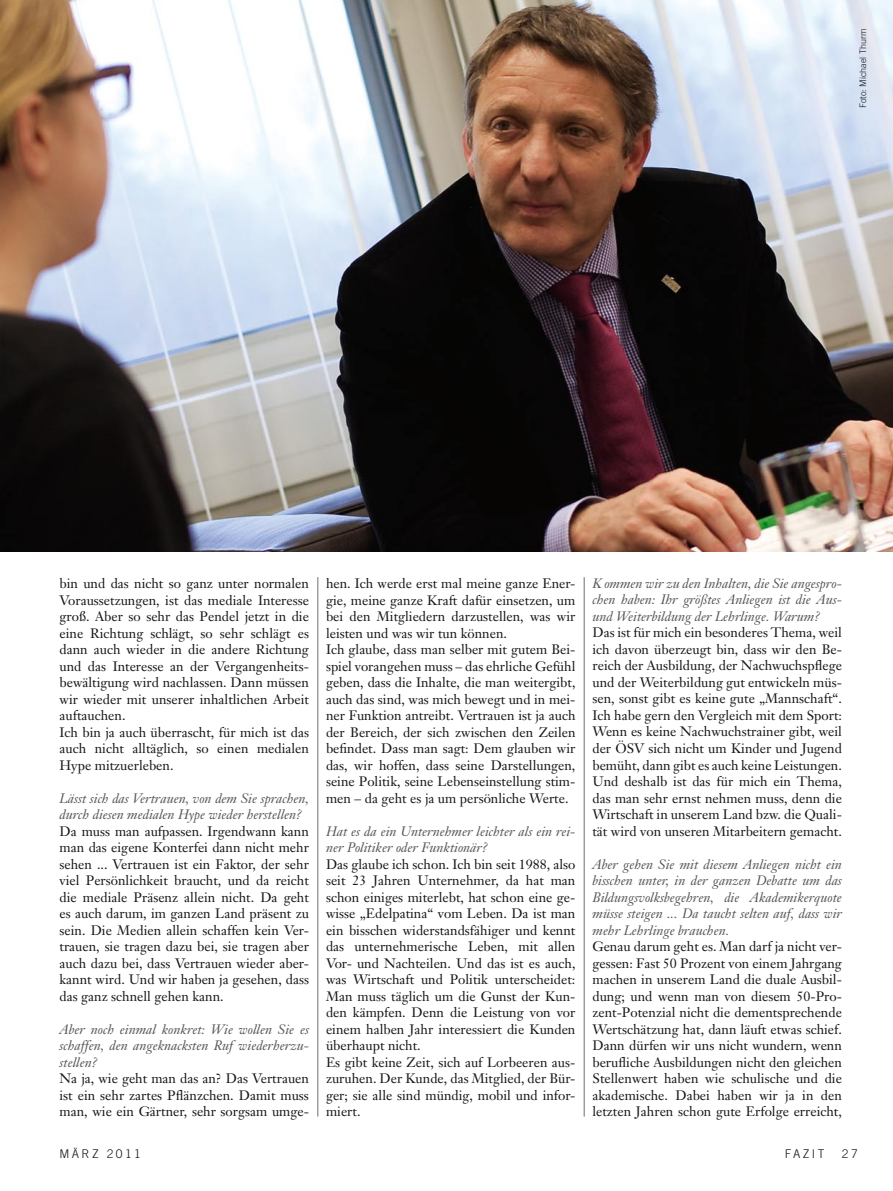
<style>
.page{position:relative;width:893px;height:1191px;background:#fff}
.page>*{position:absolute;margin:0;border:0;box-sizing:border-box;transform-origin:0 0}
.text{font:13.5px/16.5px "Janson Text";color:#151518;text-align:justify}
.interview{font:italic 13.5px/16.5px "Janson Text";color:#555459;text-align:justify}
.paginamonat_re{font:300 12px "Trade Gothic";letter-spacing:.2em;color:#151518}
.paginamonat_li{font:300 12px "Trade Gothic";letter-spacing:.2em;color:#151518}
.fotohinweis{font:300 9px "Trade Gothic";color:#151518}
</style>
<div class="page">
<img style="left:0;top:0;width:893px;height:552px">
<hr style="left:318px;top:577px;width:1px;height:539px;background:#6d6c71">
<hr style="left:584px;top:577px;width:1px;height:539px;background:#6d6c71">
<p class="fotohinweis" style="left:857px;top:108px;width:81px;rotate:-90deg">Foto: Michael Thurm</p>
<p class="text" style="left:60px;top:575px;width:251px">bin und das nicht so ganz unter normalen Voraussetzungen, ist das mediale Interesse groß. Aber so sehr das Pendel jetzt in die eine Richtung schlägt, so sehr schlägt es dann auch wieder in die andere Richtung und das Interesse an der Vergangenheits&shy;bewältigung wird nachlassen. Dann müssen wir wieder mit unserer inhaltlichen Arbeit auftauchen.</p>
<p class="text" style="left:60px;top:723px;width:251px">Ich bin ja auch überrascht, für mich ist das auch nicht alltäglich, so einen medialen Hype mitzuerleben.</p>
<p class="interview" style="left:60px;top:790px;width:251px">Lässt sich das Vertrauen, von dem Sie sprachen, durch diesen medialen Hype wieder herstellen?</p>
<p class="text" style="left:60px;top:822px;width:251px">Da muss man aufpassen. Irgendwann kann man das eigene Konterfei dann nicht mehr sehen ... Vertrauen ist ein Faktor, der sehr viel Persönlichkeit braucht, und da reicht die mediale Präsenz allein nicht. Da geht es auch darum, im ganzen Land präsent zu sein. Die Medien allein schaffen kein Ver&shy;trauen, sie tragen dazu bei, sie tragen aber auch dazu bei, dass Vertrauen wieder aber&shy;kannt wird. Und wir haben ja gesehen, dass das ganz schnell gehen kann.</p>
<p class="interview" style="left:60px;top:1021px;width:251px">Aber noch einmal konkret: Wie wollen Sie es schaffen, den angeknacksten Ruf wiederherzu&shy;stellen?</p>
<p class="text" style="left:60px;top:1070px;width:251px">Na ja, wie geht man das an? Das Vertrauen ist ein sehr zartes Pflänzchen. Damit muss man, wie ein Gärtner, sehr sorgsam umge-</p>
<p class="text" style="left:326px;top:575px;width:251px">hen. Ich werde erst mal meine ganze Ener&shy;gie, meine ganze Kraft dafür einsetzen, um bei den Mitgliedern darzustellen, was wir leisten und was wir tun können.</p>
<p class="text" style="left:326px;top:641px;width:251px">Ich glaube, dass man selber mit gutem Bei&shy;spiel vorangehen muss – das ehrliche Gefühl geben, dass die Inhalte, die man weitergibt, auch das sind, was mich bewegt und in mei&shy;ner Funktion antreibt. Vertrauen ist ja auch der Bereich, der sich zwischen den Zeilen befindet. Dass man sagt: Dem glauben wir das, wir hoffen, dass seine Darstellungen, seine Politik, seine Lebenseinstellung stim&shy;men – da geht es ja um persönliche Werte.</p>
<p class="interview" style="left:326px;top:823px;width:251px">Hat es da ein Unternehmer leichter als ein rei&shy;ner Politiker oder Funktionär?</p>
<p class="text" style="left:326px;top:855px;width:251px">Das glaube ich schon. Ich bin seit 1988, also seit 23 Jahren Unternehmer, da hat man schon einiges miterlebt, hat schon eine ge&shy;wisse „Edelpatina“ vom Leben. Da ist man ein bisschen widerstandsfähiger und kennt das unternehmerische Leben, mit allen Vor- und Nachteilen. Und das ist es auch, was Wirtschaft und Politik unterscheidet:<br>Man muss täglich um die Gunst der Kun&shy;den kämpfen. Denn die Leistung von vor einem halben Jahr interessiert die Kunden überhaupt nicht.</p>
<p class="text" style="left:326px;top:1053px;width:251px">Es gibt keine Zeit, sich auf Lorbeeren aus&shy;zuruhen. Der Kunde, das Mitglied, der Bür&shy;ger; sie alle sind mündig, mobil und infor&shy;miert.</p>
<p class="interview" style="left:592px;top:575px;width:251px">K ommen wir zu den Inhalten, die Sie angespro&shy;chen haben: Ihr größtes Anliegen ist die Aus&shy;und Weiterbildung der Lehrlinge. Warum?</p>
<p class="text" style="left:592px;top:624px;width:251px">Das ist für mich ein besonderes Thema, weil ich davon überzeugt bin, dass wir den Be&shy;reich der Ausbildung, der Nachwuchspflege und der Weiterbildung gut entwickeln müs&shy;sen, sonst gibt es keine gute „Mannschaft“.<br>Ich habe gern den Vergleich mit dem Sport:<br>Wenn es keine Nachwuchstrainer gibt, weil der ÖSV sich nicht um Kinder und Jugend bemüht, dann gibt es auch keine Leistungen.<br>Und deshalb ist das für mich ein Thema, das man sehr ernst nehmen muss, denn die Wirtschaft in unserem Land bzw. die Quali&shy;tät wird von unseren Mitarbeitern gemacht.</p>
<p class="interview" style="left:592px;top:855px;width:251px">Aber gehen Sie mit diesem Anliegen nicht ein bisschen unter, in der ganzen Debatte um das Bildungsvolksbegehren, die Akademikerquote müsse steigen ... Da taucht selten auf, dass wir mehr Lehrlinge brauchen.</p>
<p class="text" style="left:592px;top:938px;width:251px">Genau darum geht es. Man darf ja nicht ver&shy;gessen: Fast 50 Prozent von einem Jahrgang machen in unserem Land die duale Ausbil&shy;dung; und wenn man von diesem 50-Pro&shy;zent-Potenzial nicht die dementsprechende Wertschätzung hat, dann läuft etwas schief.<br>Dann dürfen wir uns nicht wundern, wenn berufliche Ausbildungen nicht den gleichen Stellenwert haben wie schulische und die akademische. Dabei haben wir ja in den letzten Jahren schon gute Erfolge erreicht,</p>
<p class="paginamonat_re" style="left:60px;top:1146px;width:83px">MÄRZ 2011</p>
<p class="paginamonat_li" style="left:785px;top:1146px;width:41px">FAZIT</p>
<p class="paginamonat_re" style="left:842px;top:1146px;width:17px">27</p>
</div>
